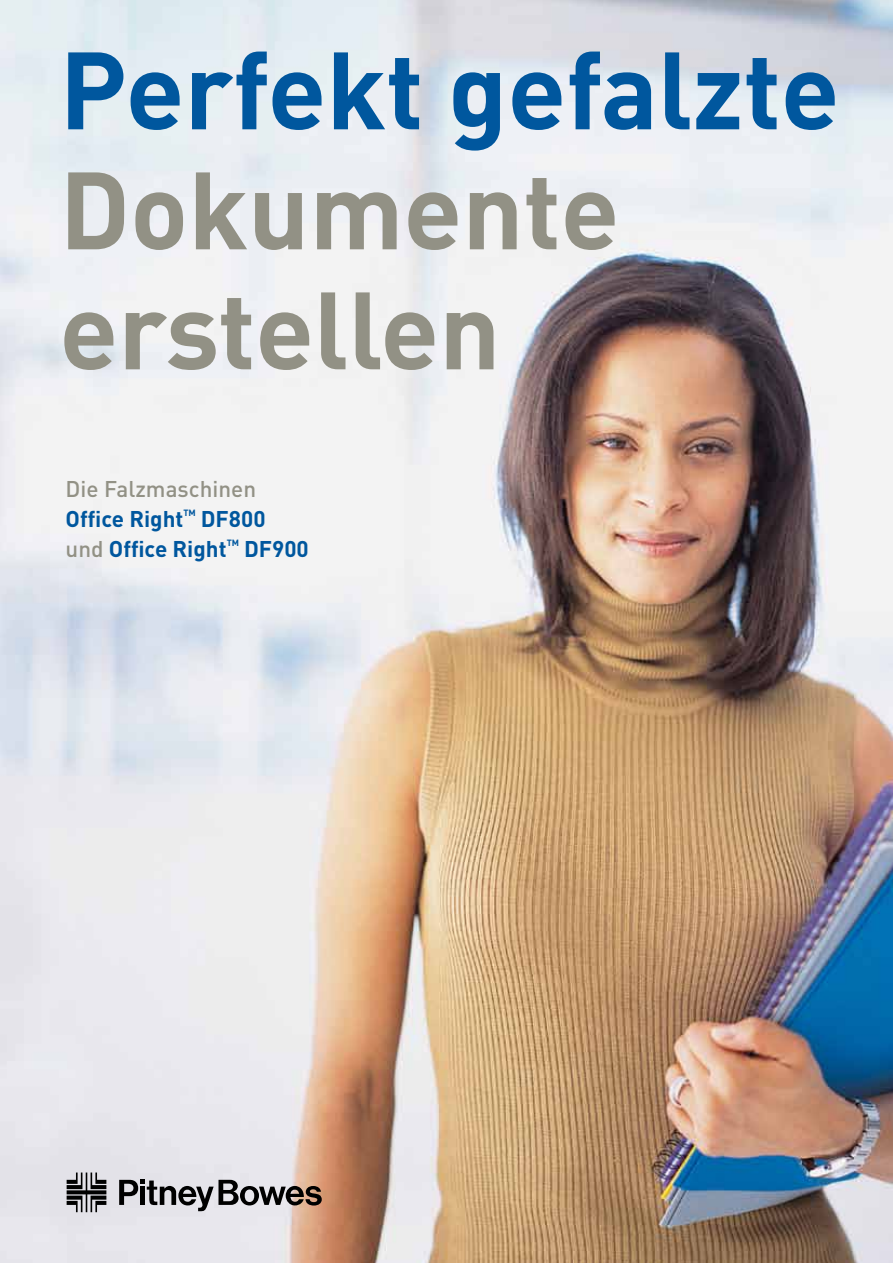
<style>
.page{position:relative;width:893px;height:1263px;background:#fff}
.page>*{position:absolute;margin:0;border:0;box-sizing:border-box;transform-origin:0 0}
.t1{font:700 108px/120px "DIN";letter-spacing:-.005em;color:#929185}
.t2{font:700 108px "DIN";letter-spacing:-.005em;color:#00579e}
.t3{font:700 22.5px/30px "DIN";color:#00579e}
.t4{font:500 22.5px "DIN";color:#929185}
.t5{font:700 9px "DIN";color:#00579e}
.s1{font-weight:500;color:#929185}
</style>
<div class="page">
<img style="left:0;top:0;width:893px;height:1263px">
<svg style="left:119px;top:1180px;width:203px;height:31px;background:#928d8d"></svg>
<svg style="left:67px;top:1172px;width:39px;height:40px;background:#737376"></svg>
<h1 class="t2" style="left:59px;top:20px;width:782px">Perfekt gefalzte</h1>
<h1 class="t1" style="left:59px;top:146px;width:562px">Dokumente erstellen</h1>
<p class="t4" style="left:66px;top:475px;width:192px">Die Falzmaschinen</p>
<p class="t3" style="left:66px;top:503px;width:119px">Office Right</p>
<p class="t5" style="left:183px;top:507px;width:14px">TM</p>
<p class="t3" style="left:66px;top:503px;width:201px;text-indent:135px">DF800 <span class="s1">und</span> Office Right</p>
<p class="t5" style="left:227px;top:537px;width:14px">TM</p>
<p class="t3" style="left:244px;top:533px;width:66px">DF900</p>
</div>
